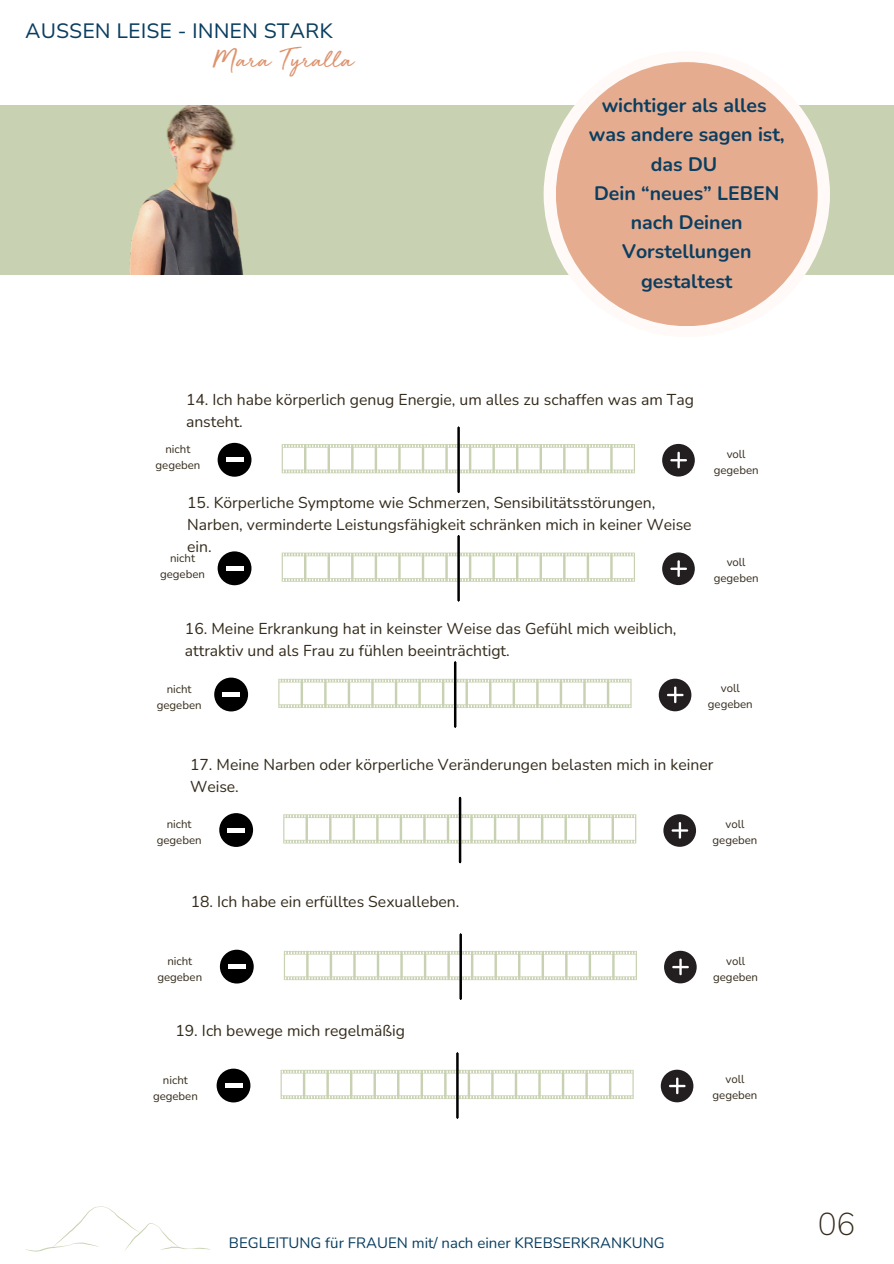
<style>
.page{position:relative;width:894px;height:1264px;background:#fff}
.page>*{position:absolute;margin:0;border:0;box-sizing:border-box;transform-origin:0 0}
.t1{font:200 31.5px "Nunito";color:#332b1b}
.t2{font:27.9px "Golden Plains";color:#de936e}
.t3{font:20.7px "Nunito Sans 10 pt";color:#0a3e60}
.t4{font:700 19.5px/29.2px "Nunito";color:#0a3e60;text-align:center}
.t5{font:19.5px "Nunito";color:#0a3e60}
.t6{font:15.75px/21.9px "Nunito";color:#332b1b}
.t7{font:15px "Nunito";color:#0a3e60}
.t8{font:11.4px "Nunito";color:#332b1b}
</style>
<div class="page">
<svg style="left:25px;top:1206px;width:185px;height:46px"></svg>
<svg style="left:662px;top:444px;width:32px;height:32px"></svg>
<div style="left:217px;top:443px;width:34px;height:33px;background:#000;border-radius:50%"></div>
<hr style="left:226px;top:458px;width:18px;height:4px;background:#fff">
<svg style="left:281px;top:426px;width:353px;height:68px"></svg>
<svg style="left:662px;top:552px;width:32px;height:33px"></svg>
<div style="left:217px;top:551px;width:34px;height:34px;background:#000;border-radius:50%"></div>
<hr style="left:226px;top:566px;width:18px;height:4px;background:#fff">
<svg style="left:281px;top:535px;width:353px;height:67px"></svg>
<div style="left:0;top:105px;width:893px;height:170px;background:#c8d2b2"></div>
<div style="left:543px;top:51px;width:286px;height:286px;background:#fffaf7;border-radius:50%"></div>
<div style="left:555px;top:62px;width:262px;height:264px;background:#e6ac90;border-radius:50%"></div>
<img style="left:129px;top:105px;width:115px;height:170px">
<svg style="left:663px;top:814px;width:32px;height:32px"></svg>
<div style="left:219px;top:813px;width:34px;height:33px;background:#000;border-radius:50%"></div>
<hr style="left:227px;top:828px;width:18px;height:4px;background:#fff">
<svg style="left:283px;top:796px;width:353px;height:68px"></svg>
<svg style="left:664px;top:950px;width:32px;height:33px"></svg>
<div style="left:220px;top:949px;width:33px;height:34px;background:#000;border-radius:50%"></div>
<hr style="left:228px;top:964px;width:18px;height:4px;background:#fff">
<svg style="left:284px;top:933px;width:352px;height:67px"></svg>
<svg style="left:658px;top:678px;width:33px;height:33px"></svg>
<div style="left:214px;top:677px;width:34px;height:34px;background:#000;border-radius:50%"></div>
<hr style="left:222px;top:692px;width:18px;height:4px;background:#fff">
<svg style="left:278px;top:661px;width:353px;height:67px"></svg>
<svg style="left:660px;top:1069px;width:33px;height:33px"></svg>
<div style="left:216px;top:1068px;width:34px;height:34px;background:#000;border-radius:50%"></div>
<hr style="left:225px;top:1083px;width:18px;height:4px;background:#fff">
<svg style="left:280px;top:1052px;width:353px;height:67px"></svg>
<p class="t3" style="left:25px;top:17px;width:309px">AUSSEN LEISE - INNEN STARK</p>
<h2 class="t2" style="left:213px;top:45px;width:142px">Mara Tyralla</h2>
<p class="t4" style="left:588px;top:91px;width:197px">wichtiger als alles was andere sagen ist, das DU<br>Dein “neues” LEBEN nach Deinen<br>Vorstellungen gestaltest</p>
<h2 class="t5" style="left:674px;top:173px;width:71px">AUCH...</h2>
<h4 class="t6" style="left:186px;top:388px;width:509px">14. Ich habe körperlich genug Energie, um alles zu schaffen was am Tag ansteht.</h4>
<p class="t8" style="left:165px;top:442px;width:26px">nicht</p>
<p class="t8" style="left:155px;top:458px;width:46px">gegeben</p>
<p class="t6" style="left:187px;top:492px;width:506px">15. Körperliche Symptome wie Schmerzen, Sensibilitätsstörungen,<br>Narben, verminderte Leistungsfähigkeit schränken mich in keiner Weise ein.</p>
<p class="t8" style="left:170px;top:550px;width:26px">nicht</p>
<p class="t8" style="left:160px;top:566px;width:46px">gegeben</p>
<p class="t6" style="left:185px;top:618px;width:493px">16. Meine Erkrankung hat in keinster Weise das Gefühl mich weiblich, attraktiv und als Frau zu fühlen beeinträchtigt.</p>
<p class="t8" style="left:167px;top:681px;width:26px">nicht</p>
<p class="t8" style="left:157px;top:697px;width:46px">gegeben</p>
<p class="t8" style="left:726px;top:446px;width:21px">voll</p>
<h4 class="t8" style="left:713px;top:462px;width:46px">gegeben</h4>
<p class="t8" style="left:726px;top:554px;width:21px">voll</p>
<p class="t8" style="left:713px;top:570px;width:46px">gegeben</p>
<p class="t8" style="left:720px;top:681px;width:21px">voll</p>
<p class="t8" style="left:707px;top:697px;width:46px">gegeben</p>
<p class="t6" style="left:190px;top:753px;width:524px">17. Meine Narben oder körperliche Veränderungen belasten mich in keiner<br>Weise.</p>
<p class="t8" style="left:167px;top:816px;width:26px">nicht</p>
<p class="t8" style="left:157px;top:832px;width:46px">gegeben</p>
<p class="t6" style="left:191px;top:890px;width:270px">18. Ich habe ein erfülltes Sexualleben.</p>
<p class="t8" style="left:167px;top:953px;width:26px">nicht</p>
<p class="t8" style="left:157px;top:969px;width:46px">gegeben</p>
<p class="t6" style="left:175px;top:1020px;width:231px">19. Ich bewege mich regelmäßig</p>
<h4 class="t8" style="left:163px;top:1072px;width:26px">nicht</h4>
<p class="t8" style="left:153px;top:1088px;width:46px">gegeben</p>
<p class="t8" style="left:725px;top:816px;width:21px">voll</p>
<p class="t8" style="left:712px;top:832px;width:46px">gegeben</p>
<p class="t8" style="left:725px;top:953px;width:21px">voll</p>
<h4 class="t8" style="left:713px;top:968px;width:46px">gegeben</h4>
<p class="t8" style="left:725px;top:1071px;width:21px">voll</p>
<p class="t8" style="left:712px;top:1087px;width:46px">gegeben</p>
<p class="t7" style="left:229px;top:1232px;width:437px">BEGLEITUNG für FRAUEN mit/ nach einer KREBSERKRANKUNG</p>
<h3 class="t1" style="left:817px;top:1203px;width:39px">06</h3>
</div>
